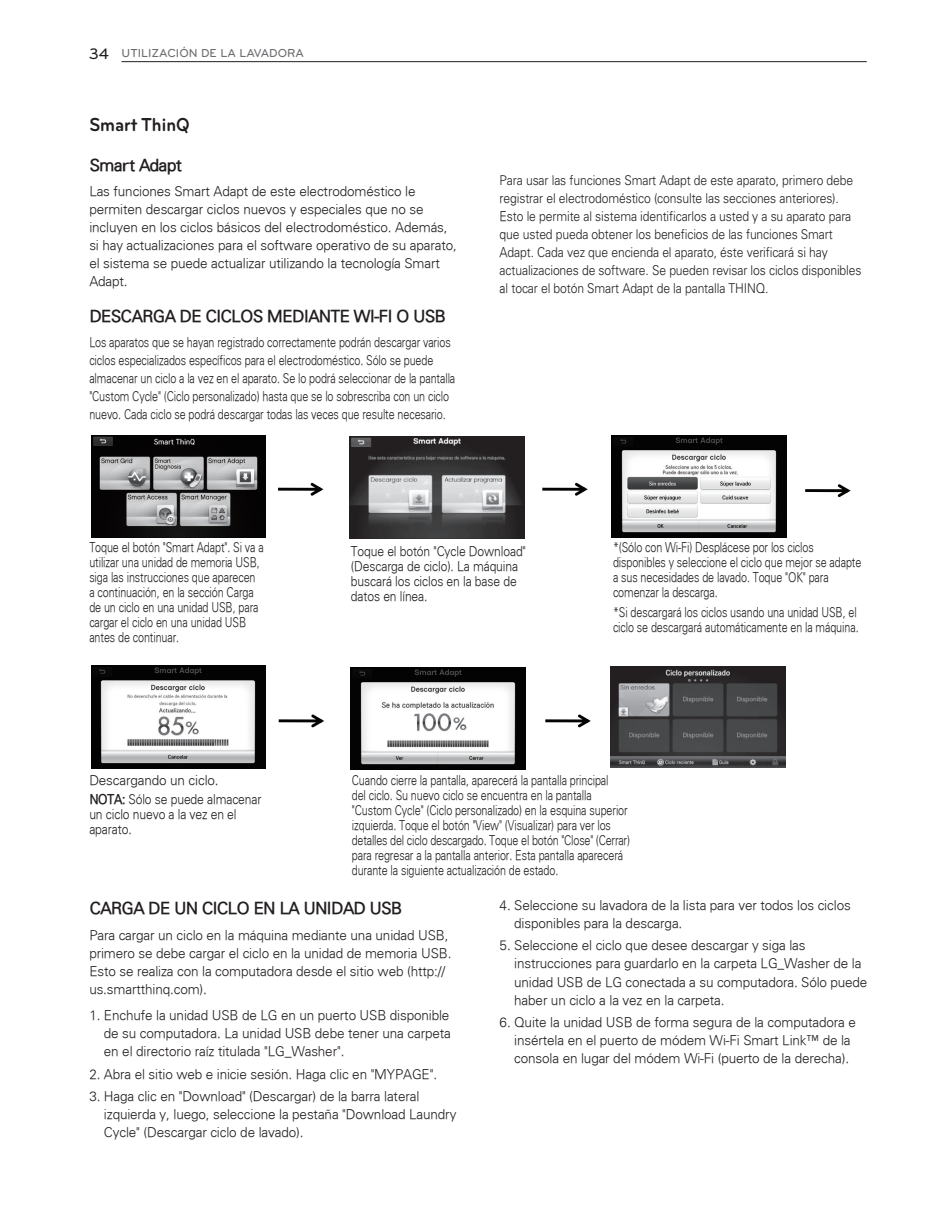
<style>
.page{position:relative;width:944px;height:1214px;background:#fff}
.page>*{position:absolute;margin:0;border:0;box-sizing:border-box;transform-origin:0 0}
._1-Body-one{font:700 19.5px "Bryant LG";color:#231f20;scale:.9 1}
._1-Body-one-2{font:300 16.5px "Univers";letter-spacing:-.01em;color:#231f20}
._1-Body-one-3{font:300 13.5px/18px "Univers";letter-spacing:-.01em;color:#231f20}
._1-Body-one-4{font:300 13.5px/15px "Univers";letter-spacing:-.01em;color:#231f20;scale:.8 1}
._1-Body-one-5{font:300 13.5px/18px "Univers";letter-spacing:-.01em;color:#231f20;scale:.9 1}
._1-Body-one-6{font:300 13.5px/15px "Univers";letter-spacing:-.01em;color:#231f20;scale:.9 1}
.t1{font:500 12px "Bryant LG";color:#6c6d70}
.s1{font-size:15.75px;color:#231f20}
.s2{font-style:inherit}
</style>
<div class="page">
<hr style="left:121px;top:61px;width:745px;height:1px;background:#231f20">
<svg style="left:278px;top:483px;width:45px;height:13px"></svg>
<svg style="left:542px;top:483px;width:45px;height:13px"></svg>
<svg style="left:805px;top:484px;width:45px;height:13px"></svg>
<svg style="left:279px;top:714px;width:45px;height:13px"></svg>
<svg style="left:545px;top:714px;width:45px;height:13px"></svg>
<img style="left:612px;top:435px;width:174px;height:102px">
<img style="left:91px;top:666px;width:174px;height:102px">
<div style="left:755px;top:437px;width:30px;height:10px;background:#030303"></div>
<div style="left:233px;top:668px;width:31px;height:9px;background:#030303"></div>
<img style="left:91px;top:435px;width:174px;height:102px">
<img style="left:351px;top:667px;width:174px;height:102px">
<div style="left:495px;top:670px;width:28px;height:8px;background:#030303"></div>
<img style="left:349px;top:436px;width:175px;height:102px">
<img style="left:610px;top:666px;width:175px;height:102px">
<p class="t1" style="left:89px;top:46px;width:217px"><span class="s1">34</span> UTILIZACIÓN DE LA LAVADORA</p>
<p class="_1-Body-one" style="left:89px;top:112px;width:113px">Smart ThinQ</p>
<p class="_1-Body-one-2" style="left:89px;top:155px;width:93px">Smart Adapt</p>
<p class="_1-Body-one-3" style="left:89px;top:182px;width:369px">Las funciones Smart Adapt de este electrodoméstico le permiten descargar ciclos nuevos y especiales que no se incluyen en los ciclos básicos del electrodoméstico. Además, si hay actualizaciones para el software operativo de su aparato, el sistema se puede actualizar utilizando la tecnología Smart Adapt.</p>
<p class="_1-Body-one-5" style="left:499px;top:171px;width:403px">Para usar las funciones Smart Adapt de este aparato, primero debe <span class="s2">r</span>egistrar el electrodoméstico (consulte las secciones anteriores).<br><span class="s2">E</span>sto le permite al sistema identificarlos a usted y a su aparato para <span class="s2">q</span>ue usted pueda obtener los beneficios de las funciones Smart <span class="s2">A</span>dapt. Cada vez que encienda el aparato, éste verificará si hay actualizaciones <span class="s2">d</span>e software. Se pueden revisar los ciclos disponibles <span class="s2">a</span>l tocar el botón Smart Adapt de <span class="s2">l</span>a pantalla THINQ.</p>
<p class="_1-Body-one-2" style="left:89px;top:306px;width:357px">DESCARGA DE CICLOS MEDIANTE WI-FI O USB</p>
<p class="_1-Body-one-4" style="left:89px;top:333px;width:459px;line-height:18px">Los aparatos que se hayan registrado correctamente podrán descargar varios ciclos especializados específicos para el electrodoméstico. Sólo se puede almacenar un ciclo a la vez en el aparato. Se lo podrá seleccionar de la pantalla "Custom Cycle" (Ciclo personalizado) hasta que se lo sobrescriba con un ciclo nuevo. Cada ciclo se podrá descargar todas las veces que resulte necesario.</p>
<p class="_1-Body-one-4" style="left:89px;top:539px;width:219px">Toque el botón "Smart Adapt". Si va a utilizar una unidad de memoria USB, siga las instrucciones que aparecen a continuación, en la sección Carga de un ciclo en una unidad USB, para cargar el ciclo en una unidad USB antes de continuar.</p>
<p class="_1-Body-one-3" style="left:89px;top:770px;width:131px">Descargando un ciclo.</p>
<p class="_1-Body-one-6" style="left:89px;top:791px;width:193px"><span class="s2">NOTA:</span> Sólo se puede almacenar un ciclo nuevo a la vez en el aparato.</p>
<p class="_1-Body-one-6" style="left:351px;top:543px;width:196px">Toque el botón "Cycle Download" (Descarga de ciclo). La máquina buscará los ciclos en la base de datos en línea.</p>
<p class="_1-Body-one-4" style="left:613px;top:539px;width:312px">*(Sólo con Wi-Fi) Desplácese por los ciclos disponibles y seleccione el ciclo que mejor se adapte a sus necesidades de lavado. Toque "OK" para comenzar la descarga.</p>
<p class="_1-Body-one-4" style="left:613px;top:604px;width:308px">*Si descargará los ciclos usando una unidad USB, el ciclo se descargará automáticamente en la máquina.</p>
<p class="_1-Body-one-4" style="left:352px;top:772px;width:349px">Cuando cierre la pantalla, aparecerá la pantalla principal<br>del ciclo. Su nuevo ciclo se encuentra en la pantalla "Custom Cycle" (Ciclo personalizado) en la esquina superior izquierda. Toque el botón "View" (Visualizar) para ver los detalles del ciclo descargado. Toque el botón "Close" (Cerrar) para regresar a la pantalla anterior. Esta pantalla aparecerá durante la siguiente actualización de estado.</p>
<p class="_1-Body-one-2" style="left:89px;top:898px;width:314px">CARGA DE UN CICLO EN LA UNIDAD USB</p>
<p class="_1-Body-one-3" style="left:89px;top:925px;width:363px">Para cargar un ciclo en la máquina mediante una unidad USB, primero se debe cargar el ciclo en la unidad de memoria USB.<br>Esto se realiza con la computadora desde el sitio web (http:// us.smartthinq.com).</p>
<p class="_1-Body-one-3" style="left:104px;top:1006px;width:348px;text-align:justify;text-indent:-15px">1. Enchufe la unidad USB de LG en un puerto USB disponible de su computadora. La unidad USB debe tener una carpeta en el directorio raíz titulada "LG_Washer".</p>
<p class="_1-Body-one-3" style="left:89px;top:1064px;width:349px">2. Abra el sitio web e inicie sesión. Haga clic en "MYPAGE".</p>
<p class="_1-Body-one-3" style="left:104px;top:1086px;width:354px;text-indent:-15px">3. Haga clic en "Download" (Descargar) de la barra lateral izquierda y, luego, seleccione la pestaña "Download Laundry<br>Cycle" (Descargar ciclo de lavado).</p>
<p class="_1-Body-one-3" style="left:514px;top:896px;width:338px;text-indent:-15px">4. Seleccione su lavadora de la lista para ver todos los ciclos disponibles para la descarga.</p>
<p class="_1-Body-one-3" style="left:514px;top:936px;width:354px;text-indent:-15px">5. Seleccione el ciclo que desee descargar y siga las instrucciones para guardarlo en la carpeta LG_Washer de la unidad USB de LG conectada a su computadora. Sólo puede haber un ciclo a la vez en la carpeta.</p>
<p class="_1-Body-one-3" style="left:514px;top:1012px;width:343px;text-indent:-15px">6. Quite la unidad USB de forma segura de la computadora e insértela en el puerto de módem Wi-Fi Smart Link™ de la consola en lugar del módem Wi-Fi (puerto de la derecha).</p>
</div>
